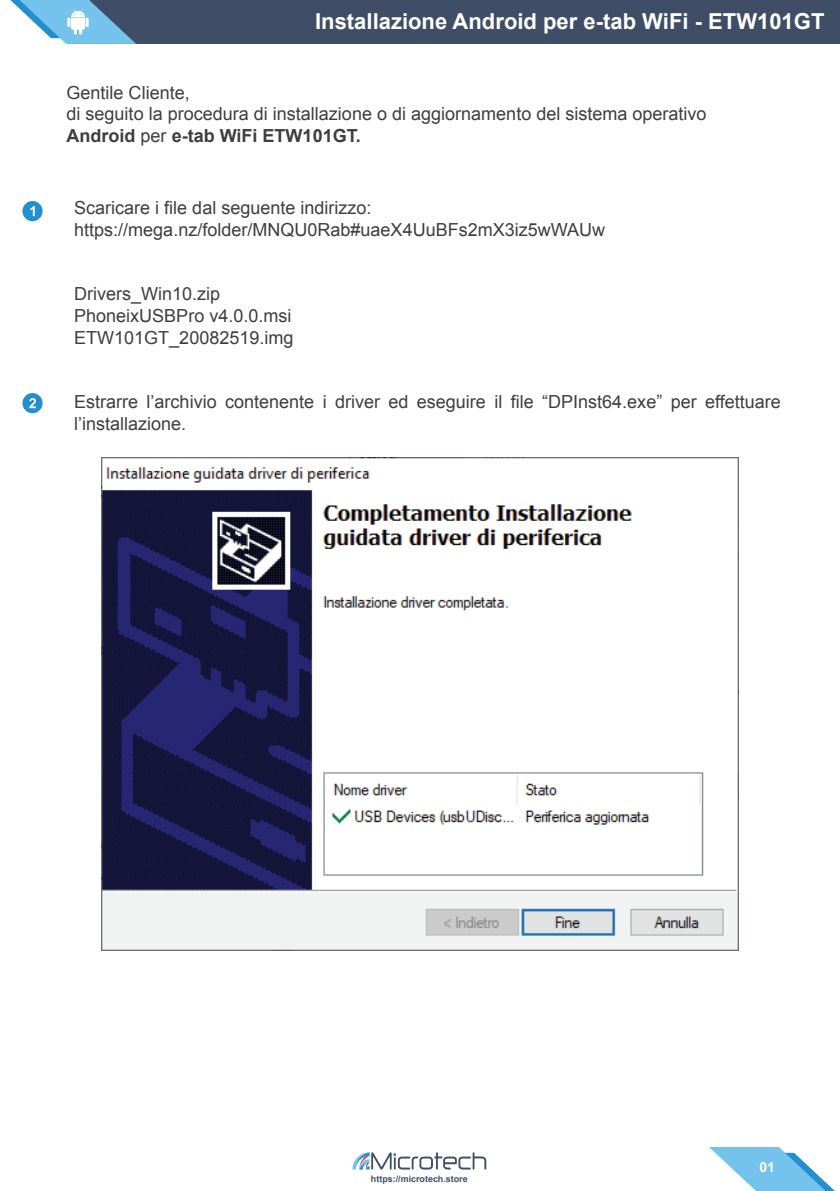
<style>
.page{position:relative;width:840px;height:1191px;background:#fff}
.page>*{position:absolute;margin:0;border:0;box-sizing:border-box;transform-origin:0 0}
.t1{font:700 22px "Arial";color:#fff}
.t2{font:18px/21.6px "Arial";color:#3e3e3f}
.t3{font:700 14px "Arial";color:#fff}
.t4{font:700 9px "Arial";color:#404d67}
.s1{font-weight:700}
</style>
<div class="page">
<div style="left:68px;top:0;width:771px;height:44px;background:#404d67"></div>
<svg style="left:10px;top:0;width:126px;height:44px"></svg>
<img style="left:59px;top:7px;width:38px;height:29px">
<div style="left:22px;top:201px;width:21px;height:20px;background:#228fce;border-radius:50%"></div>
<svg style="left:30px;top:206px;width:5px;height:10px"></svg>
<div style="left:22px;top:393px;width:21px;height:20px;background:#228fce;border-radius:50%"></div>
<svg style="left:29px;top:398px;width:7px;height:10px"></svg>
<img style="left:101px;top:457px;width:637px;height:494px">
<svg style="left:352px;top:1152px;width:134px;height:17px"></svg>
<svg style="left:709px;top:1147px;width:125px;height:44px"></svg>
<p class="t1" style="left:315px;top:7px;width:510px">Installazione Android per e-tab WiFi - ETW101GT</p>
<p class="t2" style="left:66px;top:82px;width:641px">Gentile Cliente,<br>di seguito la procedura di installazione o di aggiornamento del sistema operativo<br><span class="s1">Android</span> per <span class="s1">e-tab WiFi ETW101GT.</span></p>
<p class="t2" style="left:74px;top:197px;width:532px">Scaricare i file dal seguente indirizzo: https://mega.nz/folder/MNQU0Rab#uaeX4UuBFs2mX3iz5wWAUw</p>
<p class="t2" style="left:74px;top:283px;width:221px">Drivers_Win10.zip<br>PhoneixUSBPro v4.0.0.msi<br>ETW101GT_20082519.img</p>
<p class="t2" style="left:74px;top:391px;width:708px">Estrarre l’archivio contenente i driver ed eseguire il file “DPInst64.exe” per effettuare l’installazione.</p>
<p class="t4" style="left:371px;top:1173px;width:98px">https://microtech.store</p>
<p class="t3" style="left:759px;top:1158px;width:17px">01</p>
</div>
